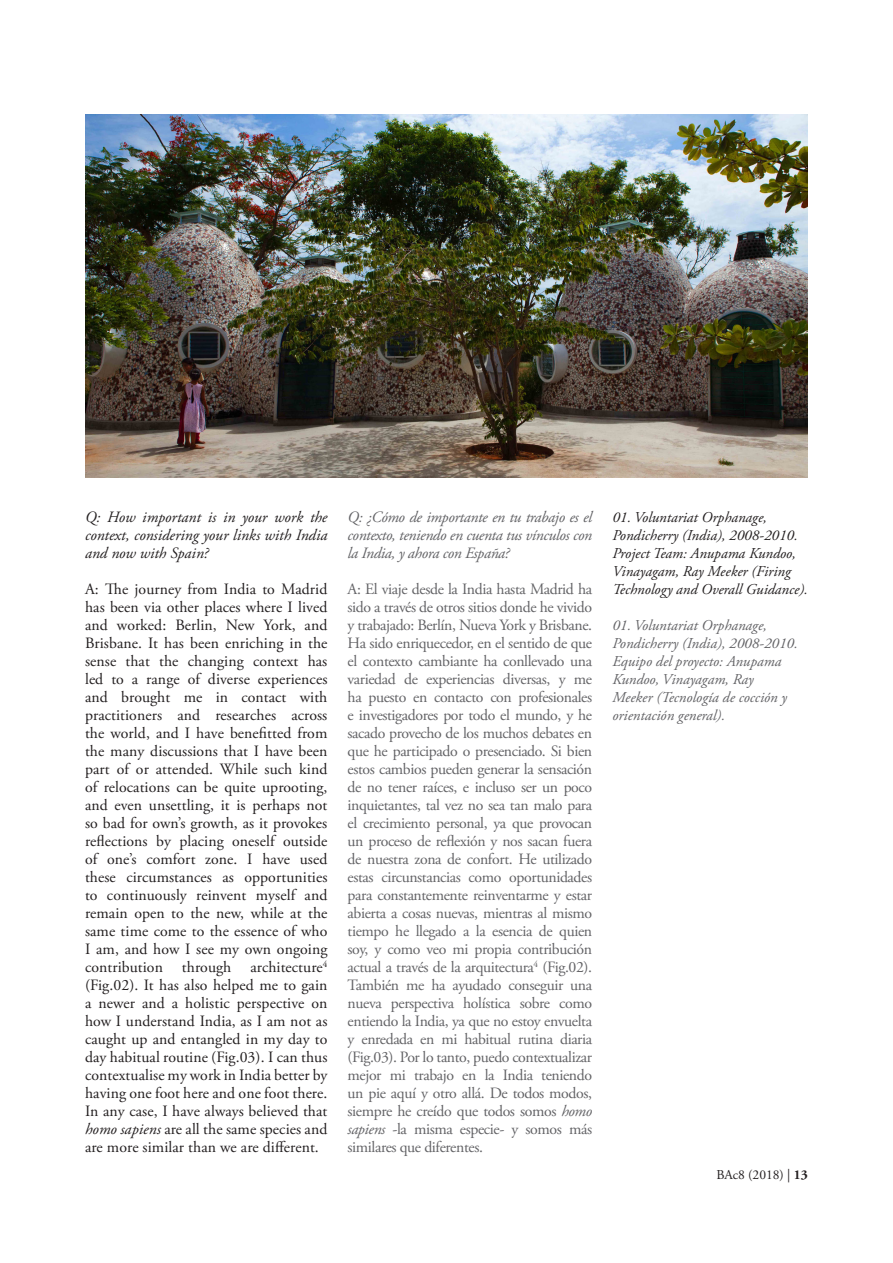
<style>
.page{position:relative;width:893px;height:1263px;background:#fff}
.page>*{position:absolute;margin:0;border:0;box-sizing:border-box;transform-origin:0 0}
.t1{font:15.75px/18px "Adobe Garamond Pro";letter-spacing:-.025em;color:#636366;text-align:justify}
.t2{font:15.75px/18px "Adobe Garamond Pro";letter-spacing:.005em;color:#231f20;text-align:justify}
.t3{font:italic 15.75px/18px "Adobe Garamond Pro";letter-spacing:-.02em;color:#636366;text-align:justify}
.t4{font:italic 15.75px/18px "Adobe Garamond Pro";color:#231f20;text-align:justify}
.t5{font:italic 15px/18px "Adobe Garamond Pro";color:#636366}
.t6{font:italic 15px/18px "Adobe Garamond Pro";color:#231f20}
.t7{font:13.5px "Adobe Garamond Pro";color:#231f20}
.s1{font-style:italic}
.s2{font-weight:700}
</style>
<div class="page">
<img style="left:85px;top:115px;width:723px;height:362px">
<svg style="left:344px;top:411px;width:253px;height:67px;background:#7d6f60"></svg>
<p class="t4" style="left:85px;top:508px;width:244px">Q: How important is in your work the context, considering your links with India and now with Spain?</p>
<p class="t2" style="left:85px;top:581px;width:244px">A: The journey from India to Madrid has been via other places where I lived and worked: Berlin, New York, and Brisbane. It has been enriching in the sense that the changing context has led to a range of diverse experiences and brought me in contact with practitioners and researches across the world, and I have benefitted from the many discussions that I have been part of or attended. While such kind of relocations can be quite uprooting, and even unsettling, it is perhaps not so bad for own’s growth, as it provokes reflections by placing oneself outside of one’s comfort zone. I have used these circumstances as opportunities to continuously reinvent myself and remain open to the new, while at the same time come to the essence of who I am, and how I see my own ongoing contribution through architecture<sup>4 </sup>(Fig.02). It has also helped me to gain a newer and a holistic perspective on how I understand India, as I am not as caught up and entangled in my day to day habitual routine (Fig.03). I can thus contextualise my work in India better by having one foot here and one foot there.<br>In any case, I have always believed that <span class="s1">homo sapiens</span> are all the same species and are more similar than we are different.</p>
<p class="t3" style="left:348px;top:508px;width:246px">Q: ¿Cómo de importante en tu trabajo es el contexto, teniendo en cuenta tus vínculos con la India, y ahora con España?</p>
<p class="t1" style="left:348px;top:581px;width:246px">A: El viaje desde la India hasta Madrid ha sido a través de otros sitios donde he vivido y trabajado: Berlín, Nueva York y Brisbane.<br>Ha sido enriquecedor, en el sentido de que el contexto cambiante ha conllevado una variedad de experiencias diversas, y me ha puesto en contacto con profesionales e investigadores por todo el mundo, y he sacado provecho de los muchos debates en que he participado o presenciado. Si bien estos cambios pueden generar la sensación de no tener raíces, e incluso ser un poco inquietantes, tal vez no sea tan malo para el crecimiento personal, ya que provocan un proceso de reflexión y nos sacan fuera de nuestra zona de confort. He utilizado estas circunstancias como oportunidades para constantemente reinventarme y estar abierta a cosas nuevas, mientras al mismo tiempo he llegado a la esencia de quien soy, y como veo mi propia contribución actual a través de la arquitectura<sup>4</sup> (Fig.02).<br>También me ha ayudado conseguir una nueva perspectiva holística sobre como entiendo la India, ya que no estoy envuelta y enredada en mi habitual rutina diaria (Fig.03). Por lo tanto, puedo contextualizar mejor mi trabajo en la India teniendo un pie aquí y otro allá. De todos modos, siempre he creído que todos somos <span class="s1">homo sapiens</span> -la misma especie- y somos más similares que diferentes.</p>
<p class="t6" style="left:612px;top:509px;width:197px">01. Voluntariat Orphanage,<br>Pondicherry (India), 2008-2010.<br>Project Team: Anupama Kundoo,<br>Vinayagam, Ray Meeker (Firing<br>Technology and Overall Guidance).</p>
<p class="t5" style="left:612px;top:617px;width:187px">01. Voluntariat Orphanage,<br>Pondicherry (India), 2008-2010.<br>Equipo del proyecto: Anupama<br>Kundoo, Vinayagam, Ray<br>Meeker (Tecnología de cocción y orientación general).</p>
<p class="t7" style="left:716px;top:1167px;width:93px">BAc8 (2018) | <span class="s2">13</span></p>
</div>
